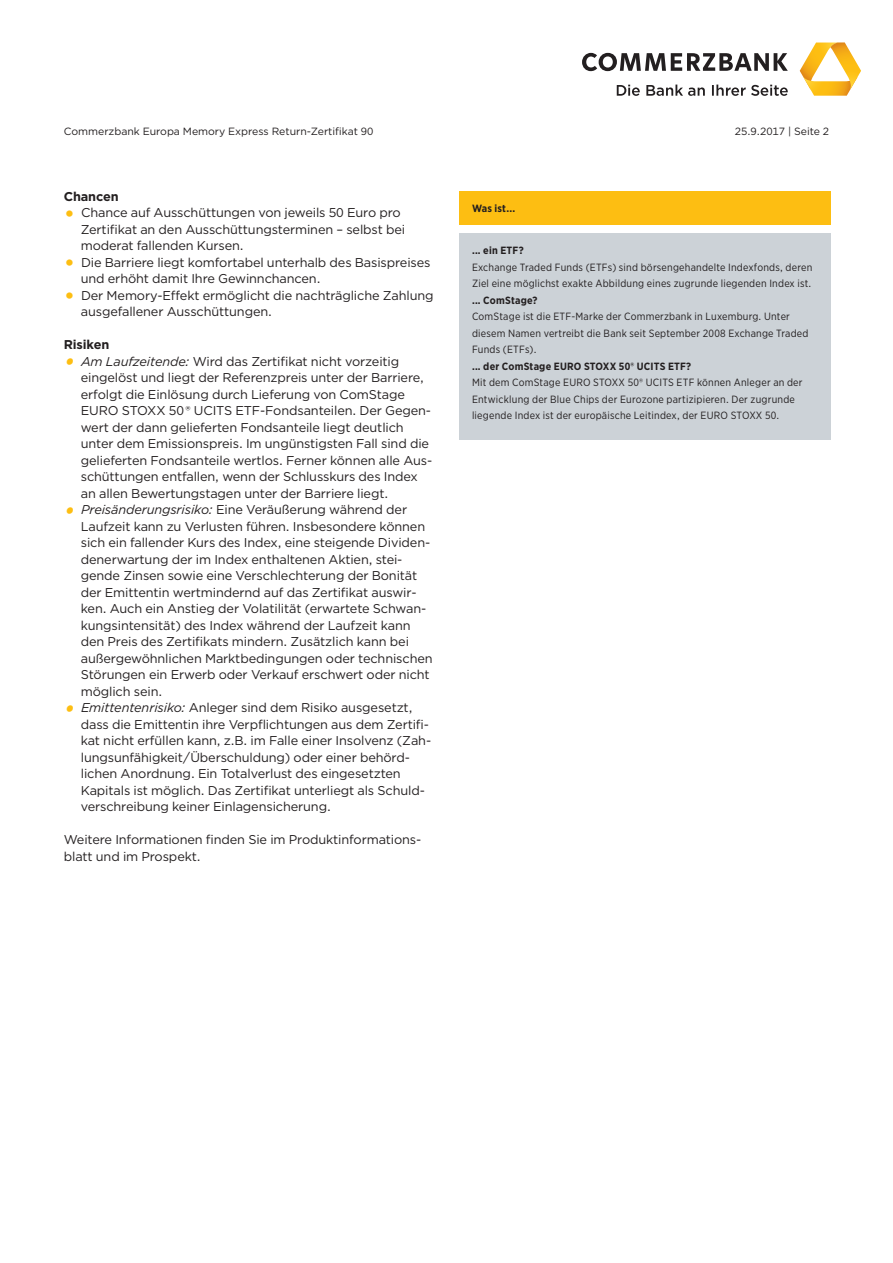
<style>
.page{position:relative;width:893px;height:1263px;background:#fff}
.page>*{position:absolute;margin:0;border:0;box-sizing:border-box;transform-origin:0 0}
.COPY_Goth_Book_8_5pt{font:12.75px/16.5px "Gotham";letter-spacing:-.01em;color:#231f20}
.ZHL2_Goth_Bold_8_5pt{font:700 12.75px "Gotham";letter-spacing:-.01em;color:#231f20}
.COPY_Goth_Nar_Book_7{font:10.5px/16.5px "Gotham Narrow";letter-spacing:.02em;color:#231f20}
.Kopfzeile___Pagina_G{font:10.5px "Gotham";color:#231f20}
.COPY_Goth_Nar_Book_7-2{font:700 10.5px "Gotham Narrow";letter-spacing:.02em;color:#231f20}
.HL_Goth_Nar_Bold_7pt{font:700 10.5px "Gotham Narrow";letter-spacing:.015em;color:#231f20}
.s1{font-size:24px;color:#fdbe12}
.s2{font-style:italic;font-size:24px;color:#fdbe12}
.s3{font-style:italic}
.s4{font-weight:700}
</style>
<div class="page">
<svg style="left:582px;top:53px;width:206px;height:18px"></svg>
<svg style="left:800px;top:43px;width:61px;height:53px"></svg>
<svg style="left:617px;top:85px;width:171px;height:11px"></svg>
<div style="left:459px;top:191px;width:371px;height:33px;background:#fdbe12"></div>
<div style="left:459px;top:233px;width:371px;height:206px;background:#ccd2d7"></div>
<p class="Kopfzeile___Pagina_G" style="left:64px;top:124px;width:278px">Commerzbank Europa Memory Express Return-Zertifikat9</p>
<p class="Kopfzeile___Pagina_G" style="left:735px;top:124px;width:96px">25.9.2017 | Seite 2</p>
<p class="ZHL2_Goth_Bold_8_5pt" style="left:64px;top:188px;width:56px">Chancen</p>
<p class="COPY_Goth_Book_8_5pt" style="left:81px;top:204px;width:326px;text-indent:-17px"><span class="s1">•</span> Chance auf Ausschüttungen von jeweils 50 Euro pro<br>Zertifikat an den Ausschüttungsterminen – selbst bei moderat fallenden Kursen.</p>
<p class="COPY_Goth_Book_8_5pt" style="left:81px;top:254px;width:351px;text-indent:-17px"><span class="s1">•</span> Die Barriere liegt komfortabel unterhalb des Basispreises und erhöht damit Ihre Gewinnchancen.</p>
<p class="COPY_Goth_Book_8_5pt" style="left:81px;top:287px;width:354px;text-indent:-17px"><span class="s1">•</span> Der Memory-Effekt ermöglicht die nachträgliche Zahlung ausgefallener Ausschüttungen.</p>
<p class="ZHL2_Goth_Bold_8_5pt" style="left:64px;top:336px;width:47px">Risiken</p>
<p class="COPY_Goth_Book_8_5pt" style="left:81px;top:353px;width:353px;text-indent:-17px"><span class="s2">•</span> <span class="s3">Am Laufzeitende:</span> Wird das Zertifikat nicht vorzeitig eingelöst und liegt der Referenzpreis unter der Barriere, erfolgt die Einlösung durch Lieferung von ComStage EURO STOXX 50 ® UCITS ETF-Fondsanteilen. Der Gegen&shy;wert der dann gelieferten Fondsanteile liegt deutlich unter dem Emissionspreis. Im ungünstigsten Fall sind die gelieferten Fondsanteile wertlos. Ferner können alle Aus&shy;schüttungen entfallen, wenn der Schlusskurs des Index an allen Bewertungstagen unter der Barriere liegt.</p>
<p class="COPY_Goth_Book_8_5pt" style="left:81px;top:501px;width:353px;text-indent:-17px"><span class="s2">•</span> <span class="s3">Preisänderungsrisiko:</span> Eine Veräußerung während der Laufzeit kann zu Verlusten führen. Insbesondere können sich ein fallender Kurs des Index, eine steigende Dividen&shy;denerwartung der im Index enthaltenen Aktien, stei&shy;gende Zinsen sowie eine Verschlechterung der Bonität der Emittentin wertmindernd auf das Zertifikat auswir&shy;ken. Auch ein Anstieg der Volatilität (erwartete Schwan&shy;kungsintensität) des Index während der Laufzeit kann den Preis des Zertifikats mindern. Zusätzlich kann bei außergewöhnlichen Marktbedingungen oder technischen Störungen ein Erwerb oder Verkauf erschwert oder nicht möglich sein.</p>
<p class="COPY_Goth_Book_8_5pt" style="left:81px;top:699px;width:352px;text-indent:-17px"><span class="s2">•</span> <span class="s3">Emittentenrisiko:</span> Anleger sind dem Risiko ausgesetzt, dass die Emittentin ihre Verpflichtungen aus dem Zertifi&shy;kat nicht erfüllen kann, z.B. im Falle einer Insolvenz (Zah&shy;lungsunfähigkeit/Überschuldung) oder einer behörd&shy;lichen Anordnung. Ein Totalverlust des eingesetzten Kapitals ist möglich. Das Zertifikat unterliegt als Schuld&shy;verschreibung keiner Einlagensicherung.</p>
<p class="COPY_Goth_Book_8_5pt" style="left:64px;top:831px;width:359px">Weitere Informationen finden Sie im Produktinformations&shy;blatt und im Prospekt.</p>
<p class="HL_Goth_Nar_Bold_7pt" style="left:472px;top:202px;width:45px">Was ist...</p>
<p class="COPY_Goth_Nar_Book_7-2" style="left:472px;top:244px;width:53px">... ein ETF?</p>
<p class="COPY_Goth_Nar_Book_7" style="left:472px;top:258px;width:342px">Exchange Traded Funds (ETFs) sind börsengehandelte Indexfonds, deren<br>Ziel eine möglichst exakte Abbildung eines zugrunde liegenden Index ist.</p>
<p class="COPY_Goth_Nar_Book_7-2" style="left:472px;top:293px;width:67px">... ComStage?</p>
<p class="COPY_Goth_Nar_Book_7" style="left:472px;top:308px;width:338px">ComStage ist die ETF-Marke der Commerzbank in Luxemburg. Unter diesem Namen vertreibt die Bank seit September 2008 Exchange Traded Funds (ETFs).<br><span class="s4">... der ComStage EURO STOXX 50® UCITS ETF?</span></p>
<p class="COPY_Goth_Nar_Book_7" style="left:472px;top:374px;width:332px">Mit dem ComStage EURO STOXX 50® UCITS ETF können Anleger an der<br>Entwicklung der Blue Chips der Eurozone partizipieren. Der zugrunde liegende Index ist der europäische Leitindex, der EURO STOXX 50.</p>
</div>
